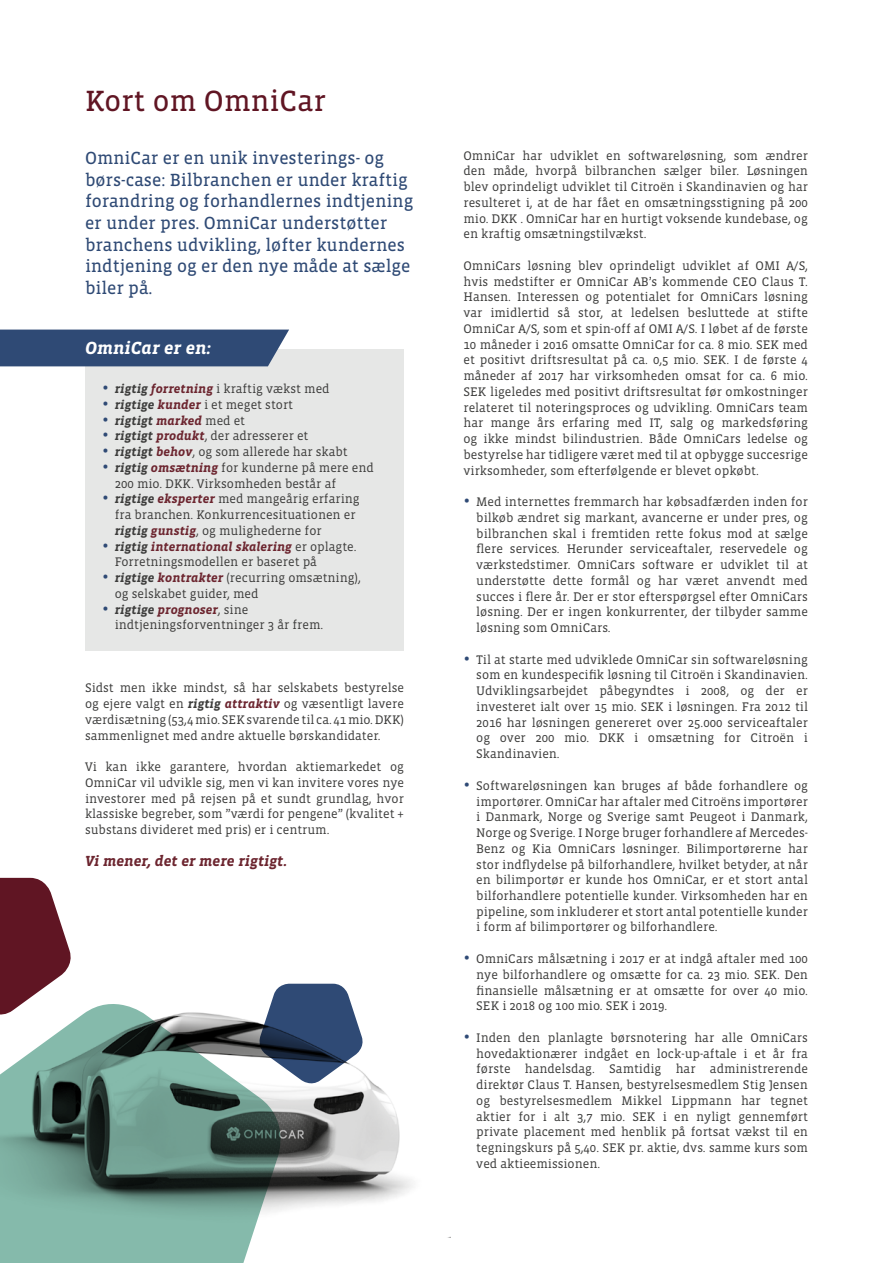
<style>
.page{position:relative;width:893px;height:1263px;background:#fff}
.page>*{position:absolute;margin:0;border:0;box-sizing:border-box;transform-origin:0 0}
.t1{font:30px "Vista Slab OTCE";color:#601523}
.t2{font:18px/21.6px "Vista Slab OTCE";color:#2f4a75}
.t3{font:italic 700 18px "Vista Slab OTCE";color:#fff}
.t4{font:italic 700 15px "Vista Slab OTCE";color:#6c252f}
.t5{font:12.75px/15.8px "Vista Slab OTCE";color:#3c3c3b;text-align:justify}
.t6{font:italic 700 12.75px "Vista Slab OTCE";color:#3c3c3b}
.s1{font-size:19.5px;color:#2f4a75}
.s2{font-weight:700;font-style:italic}
.s3{font-weight:700;font-style:italic;color:#6c252f}
.s4{font-weight:400;font-style:normal;font-size:19.5px;color:#2f4a75}
.s5{color:#6c252f}
.s6{font-weight:400;font-style:normal}
</style>
<div class="page">
<div style="left:85px;top:349px;width:319px;height:302px;background:#e6e7e6"></div>
<img style="left:282px;top:983px;width:169px;height:254px">
<div style="left:0;top:330px;width:289px;height:36px;background:#2f4a75"></div>
<svg style="left:271px;top:984px;width:93px;height:101px"></svg>
<svg style="left:0;top:878px;width:71px;height:124px"></svg>
<svg style="left:0;top:1002px;width:282px;height:261px;background:#789990"></svg>
<h1 class="t1" style="left:85px;top:83px;width:242px">Kort om OmniCar</h1>
<p class="t2" style="left:85px;top:147px;width:330px">OmniCar er en unik investerings- og børs-case: Bilbranchen er under kraftig forandring og forhandlernes indtjening er under pres. OmniCar understøtter branchens udvikling, løfter kundernes indtjening og er den nye måde at sælge biler på.</p>
<h2 class="t3" style="left:85px;top:338px;width:127px">OmniCar er en:</h2>
<p class="t5" style="left:102px;top:381px;width:229px"><span class="s1">•</span> <span class="s2">rigtig</span> <span class="s3">forretning</span> i kraftig vækst med</p>
<p class="t5" style="left:102px;top:396px;width:193px"><span class="s1">•</span> <span class="s2">rigtige</span> <span class="s3">kunder</span> i et meget stort</p>
<p class="t6" style="left:102px;top:413px;width:145px"><span class="s4">•</span> rigtigt <span class="s5">marked</span> <span class="s6">med et</span></p>
<p class="t5" style="left:102px;top:428px;width:208px"><span class="s1">•</span> <span class="s2">rigtigt</span> <span class="s3">produkt</span>, der adresserer et</p>
<p class="t5" style="left:102px;top:444px;width:247px"><span class="s1">•</span> <span class="s2">rigtigt</span> <span class="s3">behov</span>, og som allerede har skabt</p>
<p class="t5" style="left:115px;top:459px;width:261px;text-indent:-13px"><span class="s1">•</span> <span class="s2">rigtig</span> <span class="s3">omsætning</span> for kunderne på mere end<br>200 mio. DKK. Virksomheden består af</p>
<p class="t5" style="left:115px;top:491px;width:246px;text-align:left;text-indent:-13px"><span class="s1">•</span> <span class="s2">rigtige</span> <span class="s3">eksperter</span> med mangeårig erfaring fra branchen. Konkurrencesituationen er <span class="s2">rigtig</span> <span class="s3">gunstig</span>, og mulighederne for</p>
<p class="t5" style="left:115px;top:538px;width:243px;text-indent:-13px"><span class="s1">•</span> <span class="s2">rigtig</span> <span class="s3">international skalering</span> er oplagte.<br>Forretningsmodellen er baseret på</p>
<p class="t5" style="left:115px;top:570px;width:247px;text-indent:-13px"><span class="s1">•</span> <span class="s2">rigtige</span> <span class="s3">kontrakter</span> (recurring omsætning), og selskabet guider, med</p>
<p class="t5" style="left:115px;top:601px;width:210px;text-indent:-13px"><span class="s1">•</span> <span class="s2">rigtige</span> <span class="s3">prognoser</span>, sine indtjeningsforventninger 3 år frem.</p>
<p class="t5" style="left:85px;top:680px;width:320px">Sidst men ikke mindst, så har selskabets bestyrelse og ejere valgt en <span class="s2">rigtig</span> <span class="s3">attraktiv</span> og væsentligt lavere værdisætning (53,4 mio. SEK svarende til ca. 41 mio. DKK) sammenlignet med andre aktuelle børskandidater.</p>
<p class="t5" style="left:85px;top:759px;width:320px">Vi kan ikke garantere, hvordan aktiemarkedet og OmniCar vil udvikle sig, men vi kan invitere vores nye investorer med på rejsen på et sundt grundlag, hvor klassiske begreber, som ”værdi for pengene” (kvalitet + substans divideret med pris) er i centrum.</p>
<p class="t4" style="left:85px;top:852px;width:204px">Vi mener, det er mere rigtigt.</p>
<p class="t5" style="left:463px;top:147px;width:346px">OmniCar har udviklet en softwareløsning, som ændrer den måde, hvorpå bilbranchen sælger biler. Løsningen blev oprindeligt udviklet til Citroën i Skandinavien og har resulteret i, at de har fået en omsætningsstigning på 200 mio. DKK . OmniCar har en hurtigt voksende kundebase, og en kraftig omsætningstilvækst.</p>
<p class="t5" style="left:463px;top:258px;width:346px">OmniCars løsning blev oprindeligt udviklet af OMI A/S, hvis medstifter er OmniCar AB’s kommende CEO Claus T.<br>Hansen. Interessen og potentialet for OmniCars løsning var imidlertid så stor, at ledelsen besluttede at stifte OmniCar A/S, som et spin-off af OMI A/S. I løbet af de første 10 måneder i 2016 omsatte OmniCar for ca. 8 mio. SEK med et positivt driftsresultat på ca. 0,5 mio. SEK. I de første 4 måneder af 2017 har virksomheden omsat for ca. 6 mio.<br>SEK ligeledes med positivt driftsresultat før omkostninger relateret til noteringsproces og udvikling. OmniCars team har mange års erfaring med IT, salg og markedsføring og ikke mindst bilindustrien. Både OmniCars ledelse og bestyrelse har tidligere været med til at opbygge succesrige virksomheder, som efterfølgende er blevet opkøbt.</p>
<p class="t5" style="left:476px;top:494px;width:333px;text-indent:-13px"><span class="s1">•</span> Med internettes fremmarch har købsadfærden inden for bilkøb ændret sig markant, avancerne er under pres, og bilbranchen skal i fremtiden rette fokus mod at sælge flere services. Herunder serviceaftaler, reservedele og værkstedstimer. OmniCars software er udviklet til at understøtte dette formål og har været anvendt med succes i flere år. Der er stor efterspørgsel efter OmniCars løsning. Der er ingen konkurrenter, der tilbyder samme løsning som OmniCars.</p>
<p class="t5" style="left:476px;top:651px;width:333px;text-indent:-13px"><span class="s1">•</span> Til at starte med udviklede OmniCar sin softwareløsning som en kundespecifik løsning til Citroën i Skandinavien.<br>Udviklingsarbejdet påbegyndtes i 2008, og der er investeret ialt over 15 mio. SEK i løsningen. Fra 2012 til 2016 har løsningen genereret over 25.000 serviceaftaler og over 200 mio. DKK i omsætning for Citroën i Skandinavien.</p>
<p class="t5" style="left:476px;top:777px;width:333px;text-indent:-13px"><span class="s1">•</span> Softwareløsningen kan bruges af både forhandlere og importører. OmniCar har aftaler med Citroëns importører i Danmark, Norge og Sverige samt Peugeot i Danmark, Norge og Sverige. I Norge bruger forhandlere af Mercedes-Benz og Kia OmniCars løsninger. Bilimportørerne har stor indflydelse på bilforhandlere, hvilket betyder, at når en bilimportør er kunde hos OmniCar, er et stort antal bilforhandlere potentielle kunder. Virksomheden har en pipeline, som inkluderer et stort antal potentielle kunder i form af bilimportører og bilforhandlere.</p>
<p class="t5" style="left:476px;top:951px;width:333px;text-indent:-13px"><span class="s1">•</span> OmniCars målsætning i 2017 er at indgå aftaler med 100 nye bilforhandlere og omsætte for ca. 23 mio. SEK. Den finansielle målsætning er at omsætte for over 40 mio.<br>SEK i 2018 og 100 mio. SEK i 2019.</p>
<p class="t5" style="left:476px;top:1029px;width:333px;text-indent:-13px"><span class="s1">•</span> Inden den planlagte børsnotering har alle OmniCars hovedaktionærer indgået en lock-up-aftale i et år fra første handelsdag. Samtidig har administrerende direktør Claus T. Hansen, bestyrelsesmedlem Stig Jensen og bestyrelsesmedlem Mikkel Lippmann har tegnet aktier for i alt 3,7 mio. SEK i en nyligt gennemført private placement med henblik på fortsat vækst til en tegningskurs på 5,40. SEK pr. aktie, dvs. samme kurs som ved aktieemissionen.</p>
</div>
